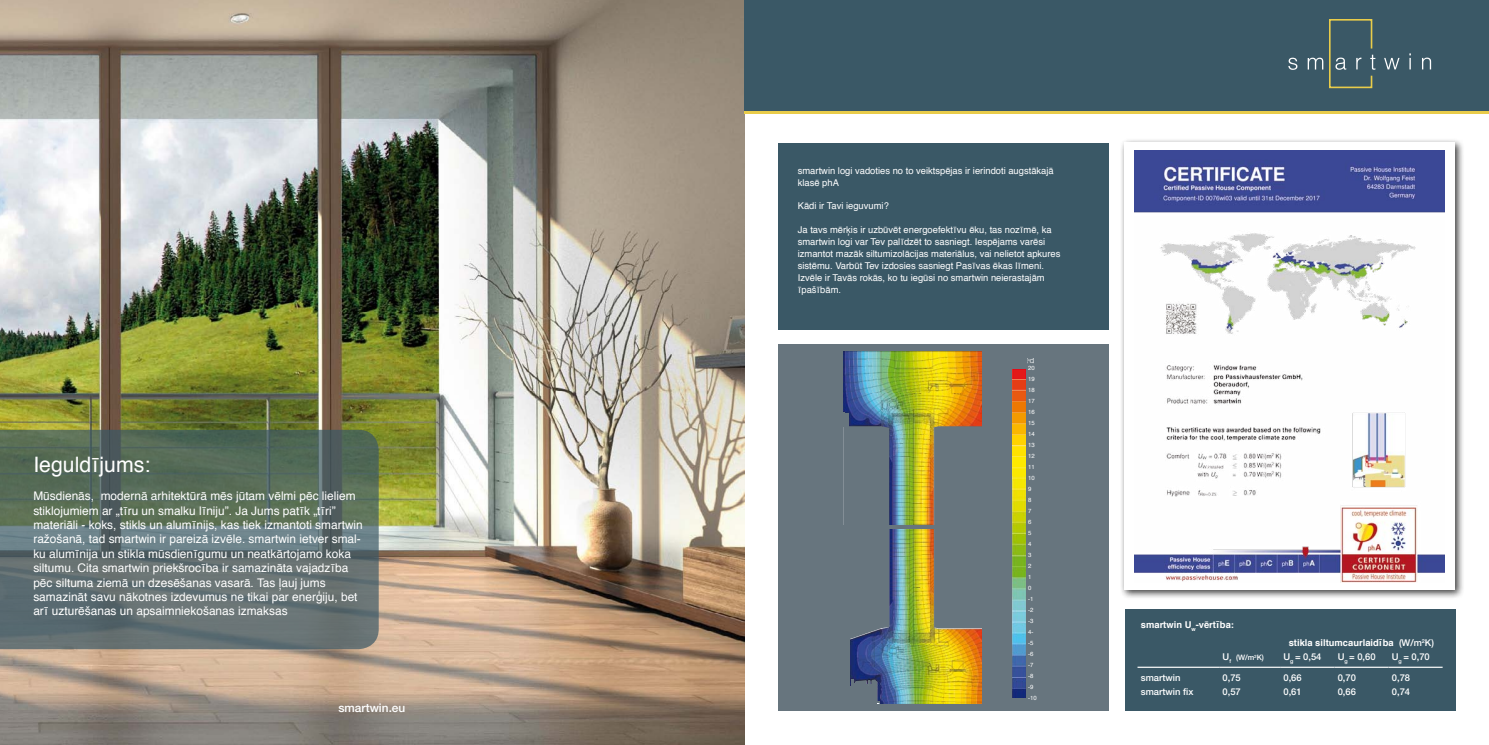
<style>
.page{position:relative;width:1489px;height:745px;background:#fff}
.page>*{position:absolute;margin:0;border:0;box-sizing:border-box;transform-origin:0 0}
.t1{font:21.25px "Helvetica";color:#fff}
.t2{font:11.88px/14.4px "Helvetica";color:#fff}
.t3{font:500 11.88px "Helvetica Neue";color:#fff}
.t4{font:9.38px/11.9px "Helvetica";color:#fff}
.t5{font:500 9.38px "Helvetica Neue";color:#fff}
.t6{font:700 9.38px "Helvetica";color:#fff}
.t7{font:500 7.5px "Helvetica Neue";color:#fff}
.t8{font:6px/11px "Helvetica";color:#fff}
.t9{font:5.5px "Helvetica";color:#fff}
.s1{font-family:"Helvetica Neue";font-weight:500}
.s2{font-size:9.38px}
</style>
<div class="page">
<img style="left:0;top:0;width:744px;height:744px">
<svg style="left:0;top:429px;width:379px;height:219px;background:#5d6e68"></svg>
<div style="left:778px;top:143px;width:330px;height:186px;background:#3a5866"></div>
<div style="left:778px;top:344px;width:330px;height:366px;background:#67757e"></div>
<div style="left:1125px;top:609px;width:330px;height:101px;background:#3a5866"></div>
<img style="left:1012px;top:369px;width:13px;height:329px">
<img style="left:843px;top:351px;width:138px;height:173px">
<img style="left:850px;top:529px;width:131px;height:173px">
<svg style="left:934px;top:426px;width:48px;height:202px"></svg>
<svg style="left:843px;top:426px;width:46px;height:215px"></svg>
<div style="left:843px;top:413px;width:5px;height:13px;background:#67757e"></div>
<div style="left:849px;top:685px;width:28px;height:17px;background:#67757e"></div>
<svg style="left:851px;top:678px;width:26px;height:7px"></svg>
<hr style="left:1137px;top:666px;width:82px;height:1px;background:#fff">
<hr style="left:1219px;top:666px;width:60px;height:1px;background:#fff">
<hr style="left:1279px;top:666px;width:55px;height:1px;background:#fff">
<hr style="left:1334px;top:666px;width:54px;height:1px;background:#fff">
<hr style="left:1388px;top:666px;width:54px;height:1px;background:#fff">
<div style="left:744px;top:0;width:744px;height:111px;background:#3a5866"></div>
<hr style="left:744px;top:111px;width:744px;height:2px;background:#e9cc4a">
<svg style="left:1288px;top:58px;width:9px;height:12px"></svg>
<svg style="left:1384px;top:58px;width:15px;height:11px"></svg>
<svg style="left:1409px;top:53px;width:1px;height:16px"></svg>
<svg style="left:1422px;top:58px;width:8px;height:11px"></svg>
<svg style="left:1307px;top:19px;width:68px;height:70px"></svg>
<div style="left:1119px;top:138px;width:344px;height:461px;background:#000;opacity:.75"></div>
<div style="left:1124px;top:142px;width:330px;height:447px;background:#fff"></div>
<img style="left:1134px;top:150px;width:310px;height:431px">
<h1 class="t1" style="left:33px;top:447px;width:118px">Ieguldījums:</h1>
<p class="t2" style="left:33px;top:489px;width:331px">Mūsdienās, modernā arhitektūrā mēs jūtam vēlmi pēc lieliem stiklojumiem ar „tīru un smalku līniju”. Ja Jums patīk „tīri” materiāli - koks, stikls un alumīnijs, kas tiek izmantoti smartwin ražošanā, tad smartwin ir pareizā izvēle. smartwin ietver smal&shy;ku alumīnija un stikla mūsdienīgumu un neatkārtojamo koka siltumu. Cita smartwin priekšrocība ir samazināta vajadzība pēc siltuma ziemā un dzesēšanas vasarā. Tas ļauj jums samazināt savu nākotnes izdevumus ne tikai par enerģiju, bet arī uzturēšanas un apsaimniekošanas izmaksas</p>
<p class="t3" style="left:338px;top:699px;width:68px">smartwin.eu</p>
<p class="t4" style="left:797px;top:165px;width:257px">smartwin logi vadoties no to veiktspējas ir ierindoti augstākajā klasē phA</p>
<p class="t4" style="left:797px;top:200px;width:93px">Kādi ir Tavi ieguvumi?</p>
<p class="t4" style="left:797px;top:224px;width:264px">Ja tavs mērķis ir uzbūvēt energoefektīvu ēku, tas nozīmē, ka smartwin logi var Tev palīdzēt to sasniegt. Iespējams varēsi izmantot mazāk siltumizolācijas materiālus, vai nelietot apkures sistēmu. Varbūt Tev izdosies sasniegt Pasīvas ēkas līmeni.<br>Izvēle ir Tavās rokās, ko tu iegūsi no smartwin neierastajām īpašībām.</p>
<p class="t9" style="left:1026px;top:356px;width:9px">[°C]</p>
<p class="t8" style="left:1028px;top:362px;width:10px">20<br>19<br>18<br>17<br>16<br>15<br>14<br>13<br>12<br>11<br>10<br>9<br>8<br>7<br>6<br>5<br>4<br>3<br>2<br>1<br>0 -1 -2 -3<br>4- -5 -6 -7 -8 -9 -10</p>
<p class="t6" style="left:1140px;top:617px;width:95px">smartwin U<sub>w</sub>-vērtība:</p>
<p class="t6" style="left:1288px;top:634px;width:147px">stikla siltumcaurlaidība <span class="s1">(W/m</span><sup>2</sup><span class="s1">K)</span></p>
<p class="t7" style="left:1222px;top:652px;width:43px"><span class="s2">U</span><sub>f</sub> (W/m<sup>2</sup>K)</p>
<p class="t5" style="left:1283px;top:651px;width:40px">U<sub>g</sub> = 0,54</p>
<p class="t5" style="left:1337px;top:651px;width:40px">U<sub>g</sub> = 0,60</p>
<p class="t5" style="left:1391px;top:651px;width:40px">U<sub>g</sub> = 0,70</p>
<p class="t5" style="left:1140px;top:672px;width:41px">smartwin</p>
<p class="t5" style="left:1222px;top:672px;width:20px">0,75</p>
<p class="t5" style="left:1283px;top:672px;width:20px">0,66</p>
<p class="t5" style="left:1337px;top:672px;width:20px">0,70</p>
<p class="t5" style="left:1391px;top:672px;width:20px">0,78</p>
<p class="t5" style="left:1140px;top:686px;width:54px">smartwin fix</p>
<p class="t5" style="left:1222px;top:686px;width:20px">0,57</p>
<p class="t5" style="left:1283px;top:686px;width:20px">0,61</p>
<p class="t5" style="left:1337px;top:686px;width:20px">0,66</p>
<p class="t5" style="left:1391px;top:686px;width:20px">0,74</p>
</div>
